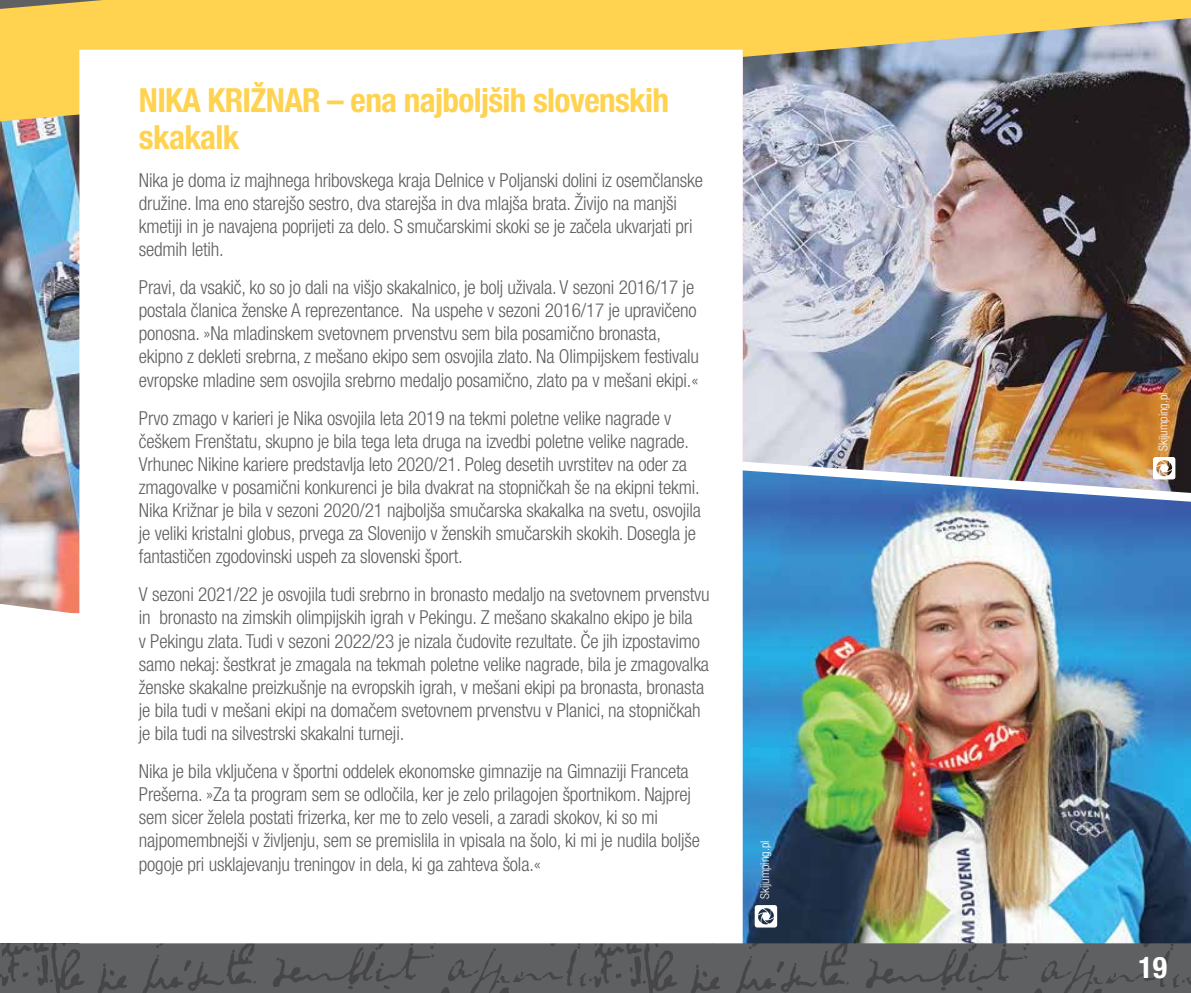
<style>
.page{position:relative;width:1191px;height:993px;background:#fff}
.page>*{position:absolute;margin:0;border:0;box-sizing:border-box;transform-origin:0 0}
.t1{font:700 condensed 33.25px/36.8px "Helvetica Neue LT Pro";letter-spacing:-.02em;color:#ffd24f}
.t2{font:700 condensed 29.75px "Helvetica Neue LT Pro";color:#fff}
.t3{font:300 condensed 19.25px/23.1px "Helvetica Neue LT Pro";letter-spacing:-.01em;color:#5f6062}
.t4{font:300 condensed 12.25px "Helvetica Neue LT Pro";color:#fff}
</style>
<div class="page">
<div style="left:0;top:943px;width:1191px;height:49px;background:#5f6062"></div>
<svg style="left:865px;top:943px;width:326px;height:49px"></svg>
<svg style="left:272px;top:943px;width:585px;height:49px"></svg>
<svg style="left:140px;top:943px;width:124px;height:49px"></svg>
<svg style="left:0;top:943px;width:127px;height:49px"></svg>
<img style="left:742px;top:121px;width:449px;height:334px">
<img style="left:0;top:121px;width:79px;height:406px">
<svg style="left:0;top:0;width:1191px;height:121px;background:#ccb36b"></svg>
<svg style="left:79px;top:50px;width:663px;height:477px"></svg>
<svg style="left:0;top:527px;width:80px;height:87px"></svg>
<img style="left:742px;top:508px;width:449px;height:435px">
<svg style="left:754px;top:904px;width:23px;height:23px"></svg>
<img style="left:720px;top:455px;width:471px;height:53px">
<h1 class="t1" style="left:139px;top:82px;width:531px">NIKA KRIŽNAR – ena najboljših slovenskih skakalk</h1>
<p class="t3" style="left:139px;top:168px;width:565px">Nika je doma iz majhnega hribovskega kraja Delnice v Poljanski dolini iz osemčlanske družine. Ima eno starejšo sestro, dva starejša in dva mlajša brata. Živijo na manjši kmetiji in je navajena poprijeti za delo. S smučarskimi skoki se je začela ukvarjati pri sedmih letih.</p>
<p class="t3" style="left:139px;top:275px;width:561px">Pravi, da vsakič, ko so jo dali na višjo skakalnico, je bolj uživala. V sezoni 2016/17 je postala članica ženske A reprezentance. Na uspehe v sezoni 2016/17 je upravičeno ponosna. »Na mladinskem svetovnem prvenstvu sem bila posamično bronasta, ekipno z dekleti srebrna, z mešano ekipo sem osvojila zlato. Na Olimpijskem festivalu evropske mladine sem osvojila srebrno medaljo posamično, zlato pa v mešani ekipi.«</p>
<p class="t3" style="left:139px;top:406px;width:564px">Prvo zmago v karieri je Nika osvojila leta 2019 na tekmi poletne velike nagrade v češkem Frenštatu, skupno je bila tega leta druga na izvedbi poletne velike nagrade.<br>Vrhunec Nikine kariere predstavlja leto 2020/21. Poleg desetih uvrstitev na oder za zmagovalke v posamični konkurenci je bila dvakrat na stopničkah še na ekipni tekmi.<br>Nika Križnar je bila v sezoni 2020/21 najboljša smučarska skakalka na svetu, osvojila je veliki kristalni globus, prvega za Slovenijo v ženskih smučarskih skokih. Dosegla je fantastičen zgodovinski uspeh za slovenski šport.</p>
<p class="t3" style="left:139px;top:582px;width:572px">V sezoni 2021/22 je osvojila tudi srebrno in bronasto medaljo na svetovnem prvenstvu in bronasto na zimskih olimpijskih igrah v Pekingu. Z mešano skakalno ekipo je bila<br>v Pekingu zlata. Tudi v sezoni 2022/23 je nizala čudovite rezultate. Če jih izpostavimo samo nekaj: šestkrat je zmagala na tekmah poletne velike nagrade, bila je zmagovalka ženske skakalne preizkušnje na evropskih igrah, v mešani ekipi pa bronasta, bronasta je bila tudi v mešani ekipi na domačem svetovnem prvenstvu v Planici, na stopničkah je bila tudi na silvestrski skakalni turneji.</p>
<p class="t3" style="left:139px;top:759px;width:562px">Nika je bila vključena v športni oddelek ekonomske gimnazije na Gimnaziji Franceta Prešerna. »Za ta program sem se odločila, ker je zelo prilagojen športnikom. Najprej sem sicer želela postati frizerka, ker me to zelo veseli, a zaradi skokov, ki so mi najpomembnejši v življenju, sem se premislila in vpisala na šolo, ki mi je nudila boljše pogoje pri usklajevanju treningov in dela, ki ga zahteva šola.«</p>
<p class="t4" style="left:758px;top:898px;width:60px;rotate:-90deg">Skijumping.pl</p>
<p class="t4" style="left:1156px;top:451px;width:60px;rotate:-90deg">Skijumping.pl</p>
<h2 class="t2" style="left:1138px;top:949px;width:30px">19</h2>
</div>
